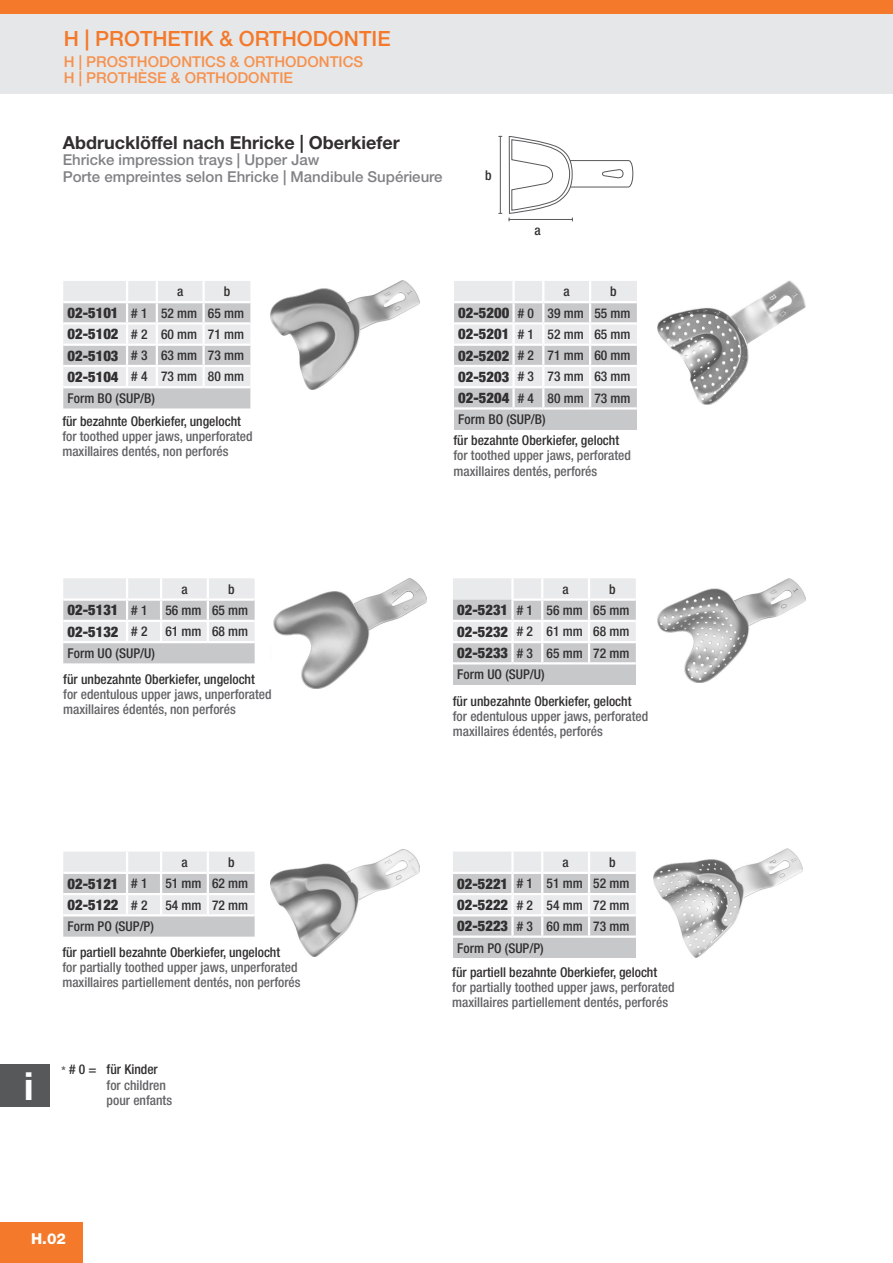
<style>
.page{position:relative;width:893px;height:1263px;background:#fff}
.page>*{position:absolute;margin:0;border:0;box-sizing:border-box;transform-origin:0 0}
.t1{font:700 38.85px "Helvetica Neue LT Std";color:#fff}
.t2{font:500 21px "Helvetica Neue LT Std";color:#f4792a}
.t3{font:700 18px "Helvetica Neue LT Std";color:#312f30}
.t4{font:500 15px/16.5px "Helvetica Neue LT Std";color:#808285}
.t5{font:500 15px/16.5px "Helvetica Neue LT Std";color:#f6914e}
.t6{font:800 15px "Helvetica Neue LT Std";color:#fff}
.t7{font:900 condensed 14.7px "Helvetica Neue LT Std";color:#312f30}
.t8{font:500 condensed 13.5px/21.3px "Helvetica Neue LT Std";color:#312f30}
.t9{font:500 condensed 13.5px/15.3px "Helvetica Neue LT Std";color:#636366}
.s1{font-weight:900;font-size:14.7px}
.s2{font-weight:500;font-size:13.5px}
.s3{font-weight:700;font-size:10.8px;color:#616164}
.s4{color:#312f30}
</style>
<div class="page">
<div style="left:0;top:0;width:893px;height:94px;background:#e6e7e9"></div>
<div style="left:0;top:0;width:893px;height:14px;background:#f4792a"></div>
<div style="left:0;top:1221px;width:83px;height:42px;background:#f4792a"></div>
<img style="left:270px;top:849px;width:149px;height:108px">
<img style="left:270px;top:281px;width:149px;height:108px">
<img style="left:273px;top:578px;width:154px;height:110px">
<img style="left:654px;top:848px;width:149px;height:110px">
<img style="left:657px;top:281px;width:149px;height:123px">
<img style="left:657px;top:578px;width:149px;height:105px">
<div style="left:0;top:1065px;width:50px;height:42px;background:#57585a"></div>
<svg style="left:63px;top:281px;width:187px;height:127px;background:#dbdcdd"></svg>
<hr style="left:63px;top:301px;width:64px;height:2px;background:#fff">
<hr style="left:127px;top:301px;width:30px;height:2px;background:#fff">
<hr style="left:157px;top:301px;width:47px;height:2px;background:#fff">
<hr style="left:204px;top:301px;width:46px;height:2px;background:#fff">
<hr style="left:202px;top:281px;width:3px;height:20px;background:#fff">
<hr style="left:202px;top:303px;width:3px;height:19px;background:#fff">
<hr style="left:202px;top:325px;width:3px;height:19px;background:#fff">
<hr style="left:202px;top:346px;width:3px;height:19px;background:#fff">
<hr style="left:202px;top:367px;width:3px;height:19px;background:#fff">
<svg style="left:63px;top:578px;width:192px;height:85px;background:#dbdcdd"></svg>
<hr style="left:63px;top:598px;width:64px;height:3px;background:#fff">
<hr style="left:127px;top:598px;width:34px;height:3px;background:#fff">
<hr style="left:161px;top:598px;width:47px;height:3px;background:#fff">
<hr style="left:208px;top:598px;width:47px;height:3px;background:#fff">
<svg style="left:63px;top:852px;width:192px;height:85px;background:#dbdcdd"></svg>
<hr style="left:63px;top:872px;width:64px;height:2px;background:#fff">
<hr style="left:127px;top:872px;width:34px;height:2px;background:#fff">
<hr style="left:161px;top:872px;width:47px;height:2px;background:#fff">
<hr style="left:208px;top:872px;width:47px;height:2px;background:#fff">
<div style="left:453px;top:663px;width:183px;height:22px;background:#c7c8ca"></div>
<hr style="left:453px;top:662px;width:59px;height:2px;background:#fff">
<hr style="left:512px;top:662px;width:30px;height:2px;background:#fff">
<hr style="left:542px;top:662px;width:47px;height:2px;background:#fff">
<hr style="left:589px;top:662px;width:47px;height:2px;background:#fff">
<svg style="left:453px;top:578px;width:183px;height:85px;background:#dbdcdd"></svg>
<hr style="left:511px;top:598px;width:31px;height:3px;background:#fff">
<hr style="left:542px;top:598px;width:47px;height:3px;background:#fff">
<hr style="left:589px;top:598px;width:47px;height:3px;background:#fff">
<hr style="left:512px;top:641px;width:30px;height:2px;background:#fff">
<hr style="left:542px;top:641px;width:47px;height:2px;background:#fff">
<hr style="left:589px;top:641px;width:47px;height:2px;background:#fff">
<div style="left:453px;top:937px;width:183px;height:21px;background:#c7c8ca"></div>
<hr style="left:453px;top:935px;width:59px;height:3px;background:#fff">
<hr style="left:512px;top:935px;width:30px;height:3px;background:#fff">
<hr style="left:542px;top:935px;width:47px;height:3px;background:#fff">
<hr style="left:589px;top:935px;width:47px;height:3px;background:#fff">
<svg style="left:453px;top:852px;width:183px;height:85px;background:#dbdcde"></svg>
<hr style="left:542px;top:872px;width:47px;height:2px;background:#fff">
<hr style="left:589px;top:872px;width:47px;height:2px;background:#fff">
<hr style="left:512px;top:914px;width:30px;height:2px;background:#fff">
<hr style="left:542px;top:914px;width:47px;height:2px;background:#fff">
<hr style="left:589px;top:914px;width:47px;height:2px;background:#fff">
<hr style="left:453px;top:872px;width:59px;height:2px;background:#fff">
<hr style="left:512px;top:872px;width:30px;height:2px;background:#fff">
<div style="left:454px;top:408px;width:183px;height:22px;background:#c7c8ca"></div>
<hr style="left:514px;top:407px;width:29px;height:3px;background:#fff">
<hr style="left:543px;top:407px;width:47px;height:3px;background:#fff">
<hr style="left:590px;top:407px;width:47px;height:3px;background:#fff">
<svg style="left:454px;top:281px;width:183px;height:127px;background:#dcddde"></svg>
<hr style="left:454px;top:301px;width:60px;height:2px;background:#fff">
<hr style="left:514px;top:301px;width:29px;height:2px;background:#fff">
<hr style="left:543px;top:301px;width:47px;height:2px;background:#fff">
<hr style="left:590px;top:301px;width:47px;height:2px;background:#fff">
<hr style="left:454px;top:407px;width:60px;height:3px;background:#fff">
<hr style="left:512px;top:388px;width:3px;height:19px;background:#fff">
<hr style="left:500px;top:136px;width:1px;height:77px;background:#57585a">
<svg style="left:509px;top:136px;width:124px;height:85px"></svg>
<h2 class="t2" style="left:64px;top:26px;width:328px">H | PROTHETIK &amp; ORTHODONTIE</h2>
<p class="t5" style="left:64px;top:53px;width:301px">H | PROSTHODONTICS &amp; ORTHODONTICS<br>H | PROTHÈSE &amp; ORTHODONTIE</p>
<h3 class="t3" style="left:63px;top:131px;width:338px">Abdrucklöffel nach Ehricke | Oberkiefer</h3>
<p class="t4" style="left:63px;top:152px;width:381px">Ehricke impression trays | Upper Jaw<br>Porte empreintes selon Ehricke | Mandibule Supérieure</p>
<p class="t8" style="left:485px;top:164px;width:8px">b</p>
<p class="t8" style="left:534px;top:219px;width:8px">a</p>
<p class="t8" style="left:68px;top:281px;width:178px;text-indent:156px">b<br><span class="s1">02-5101</span> # 1 52 mm 65 mm<br><span class="s1">02-5102</span> # 2 60 mm 71 mm<br><span class="s1">02-5103</span> # 3 63 mm 73 mm<br><span class="s1">02-5104</span> # 4 73 mm 80 mm<br>Form BO (SUP/B)</p>
<p class="t8" style="left:458px;top:281px;width:174px;text-indent:152px">b<br><span class="s1">02-5200</span> # 0 39 mm 55 mm<br><span class="s1">02-5201</span> # 1 52 mm 65 mm<br><span class="s1">02-5202</span> # 2 71 mm 60 mm<br><span class="s1">02-5203</span> # 3 73 mm 63 mm<br><span class="s1">02-5204</span> # 4 80 mm 73 mm<br>Form BO (SUP/B)</p>
<p class="t8" style="left:177px;top:281px;width:8px">a</p>
<p class="t8" style="left:564px;top:281px;width:8px">a</p>
<p class="t8" style="left:62px;top:410px;width:180px">für bezahnte Oberkiefer, ungelocht</p>
<p class="t9" style="left:62px;top:428px;width:192px">for toothed upper jaws, unperforated maxillaires dentés, non perforés</p>
<p class="t8" style="left:453px;top:429px;width:167px">für bezahnte Oberkiefer, gelocht</p>
<p class="t9" style="left:453px;top:448px;width:179px">for toothed upper jaws, perforated maxillaires dentés, perforés</p>
<p class="t8" style="left:181px;top:578px;width:8px">a</p>
<p class="t8" style="left:228px;top:578px;width:8px">b</p>
<p class="t8" style="left:457px;top:578px;width:174px;text-indent:152px">b<br><span class="s1">02-5231</span> # 1 56 mm 65 mm<br><span class="s1">02-5232</span> # 2 61 mm 68 mm<br><span class="s1">02-5233</span> # 3 65 mm 72 mm<br>Form UO (SUP/U)</p>
<p class="t8" style="left:562px;top:578px;width:8px">a</p>
<p class="t7" style="left:68px;top:601px;width:81px">02-5131 <span class="s2"># 1</span></p>
<p class="t8" style="left:165px;top:599px;width:84px">56 mm 65 mm</p>
<p class="t7" style="left:68px;top:622px;width:81px">02-5132 <span class="s2"># 2</span></p>
<p class="t8" style="left:165px;top:621px;width:84px">61 mm 68 mm</p>
<p class="t8" style="left:68px;top:642px;width:89px">Form UO (SUP/U)</p>
<p class="t8" style="left:63px;top:668px;width:193px">für unbezahnte Oberkiefer, ungelocht</p>
<p class="t9" style="left:63px;top:686px;width:210px">for edentulous upper jaws, unperforated maxillaires édentés, non perforés</p>
<p class="t8" style="left:453px;top:690px;width:180px">für unbezahnte Oberkiefer, gelocht</p>
<p class="t9" style="left:453px;top:708px;width:197px">for edentulous upper jaws, perforated maxillaires édentés, perforés</p>
<p class="t8" style="left:181px;top:851px;width:8px">a</p>
<p class="t8" style="left:228px;top:851px;width:8px">b</p>
<p class="t7" style="left:68px;top:874px;width:81px">02-5121 <span class="s2"># 1</span></p>
<p class="t8" style="left:165px;top:873px;width:84px">51 mm 62 mm</p>
<p class="t7" style="left:68px;top:896px;width:81px">02-5122 <span class="s2"># 2</span></p>
<p class="t8" style="left:165px;top:894px;width:84px">54 mm 72 mm</p>
<p class="t8" style="left:68px;top:916px;width:88px">Form PO (SUP/P)</p>
<p class="t8" style="left:62px;top:941px;width:219px">für partiell bezahnte Oberkiefer, ungelocht</p>
<p class="t9" style="left:62px;top:959px;width:240px">for partially toothed upper jaws, unperforated maxillaires partiellement dentés, non perforés</p>
<h1 class="t1" style="left:24px;top:1062px;width:12px">i</h1>
<p class="t9" style="left:107px;top:1062px;width:67px;text-indent:-45px"><span class="s3">*</span> <span class="s4"># 0 = für Kinder </span>for children pour enfants</p>
<p class="t6" style="left:31px;top:1230px;width:36px">H.02</p>
<p class="t8" style="left:457px;top:851px;width:174px;text-indent:152px">b<br><span class="s1">02-5221</span> # 1 51 mm 52 mm<br><span class="s1">02-5222</span> # 2 54 mm 72 mm<br><span class="s1">02-5223</span> # 3 60 mm 73 mm<br>Form PO (SUP/P)</p>
<p class="t8" style="left:562px;top:851px;width:8px">a</p>
<p class="t8" style="left:452px;top:961px;width:206px">für partiell bezahnte Oberkiefer, gelocht</p>
<p class="t9" style="left:452px;top:979px;width:224px">for partially toothed upper jaws, perforated maxillaires partiellement dentés, perforés</p>
</div>
